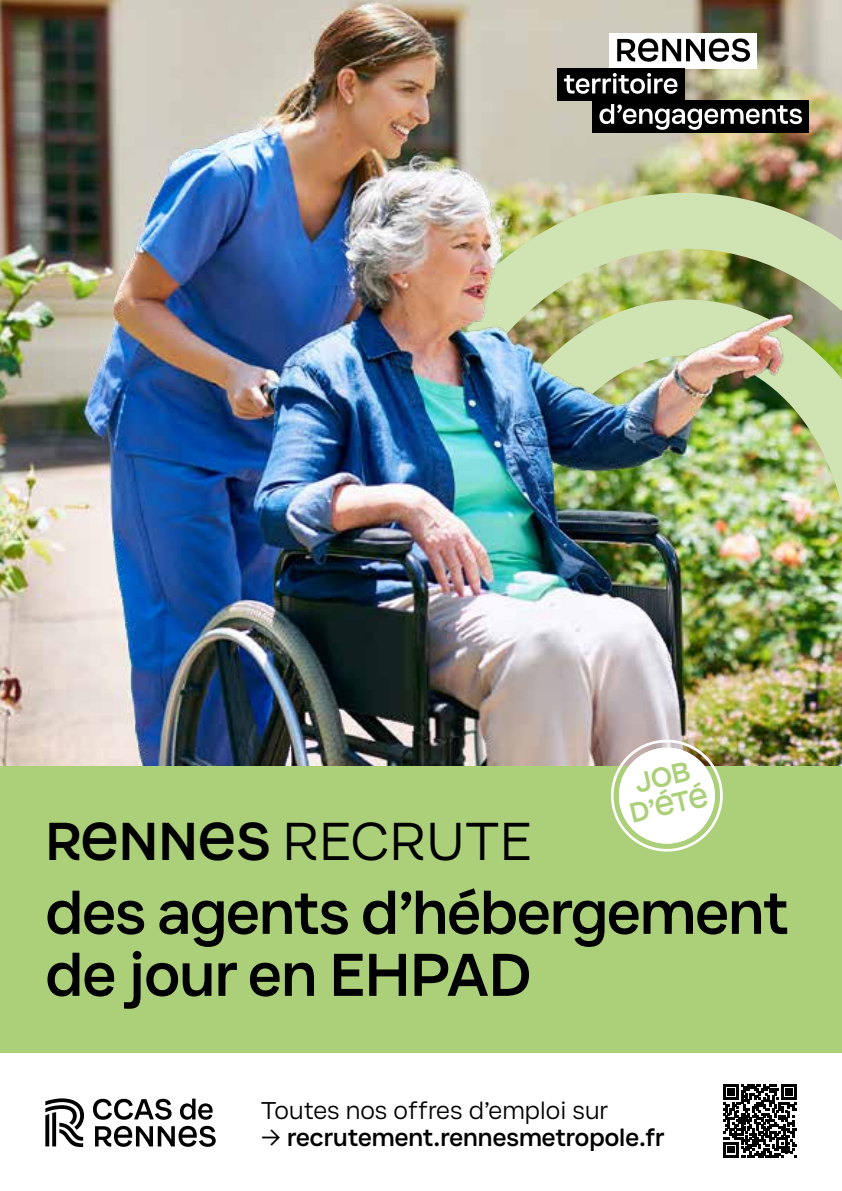
<style>
.page{position:relative;width:842px;height:1191px;background:#fff}
.page>*{position:absolute;margin:0;border:0;box-sizing:border-box;transform-origin:0 0}
.t1{font:500 56px/62px "Condate";letter-spacing:-.015em;color:#000}
.t2{font:300 49.6px "Condate";color:#000}
.t3{font:500 25.8px/28.4px "Condate";color:#accf79;text-align:center}
.t4{font:500 22.6px "Condate";color:#000}
.t5{font:300 22.6px "Condate";color:#000}
.s1{font-weight:500}
.s2{font-weight:300}
</style>
<div class="page">
<img style="left:0;top:0;width:842px;height:766px">
<img style="left:367px;top:193px;width:475px;height:372px">
<img style="left:468px;top:299px;width:374px;height:266px">
<div style="left:0;top:766px;width:842px;height:287px;background:#accf79"></div>
<div style="left:610px;top:33px;width:147px;height:35px;background:#fff"></div>
<svg style="left:617px;top:38px;width:133px;height:24px"></svg>
<div style="left:557px;top:68px;width:127px;height:33px;background:#000"></div>
<svg style="left:564px;top:73px;width:113px;height:21px"></svg>
<div style="left:593px;top:101px;width:216px;height:32px;background:#000"></div>
<svg style="left:599px;top:104px;width:203px;height:26px"></svg>
<svg style="left:723px;top:1084px;width:73px;height:73px"></svg>
<svg style="left:93px;top:1098px;width:120px;height:21px"></svg>
<svg style="left:95px;top:1125px;width:121px;height:21px"></svg>
<svg style="left:45px;top:1098px;width:39px;height:49px"></svg>
<svg style="left:607px;top:735px;width:120px;height:117px"></svg>
<p class="t3" style="left:620px;top:772px;width:81px;rotate:-13deg">JOB<br>D’ÉTÉ</p>
<p class="t2" style="left:45px;top:811px;width:488px"><span class="s1">RENNES</span> RECRUTE</p>
<p class="t1" style="left:45px;top:881px;width:745px">des agents d’hébergement de jour en EHPAD</p>
<p class="t5" style="left:261px;top:1096px;width:349px">Toutes nos offres d’emploi sur</p>
<p class="t4" style="left:261px;top:1123px;width:405px"><span class="s2">→</span> recrutement.rennesmetropole.fr</p>
</div>
